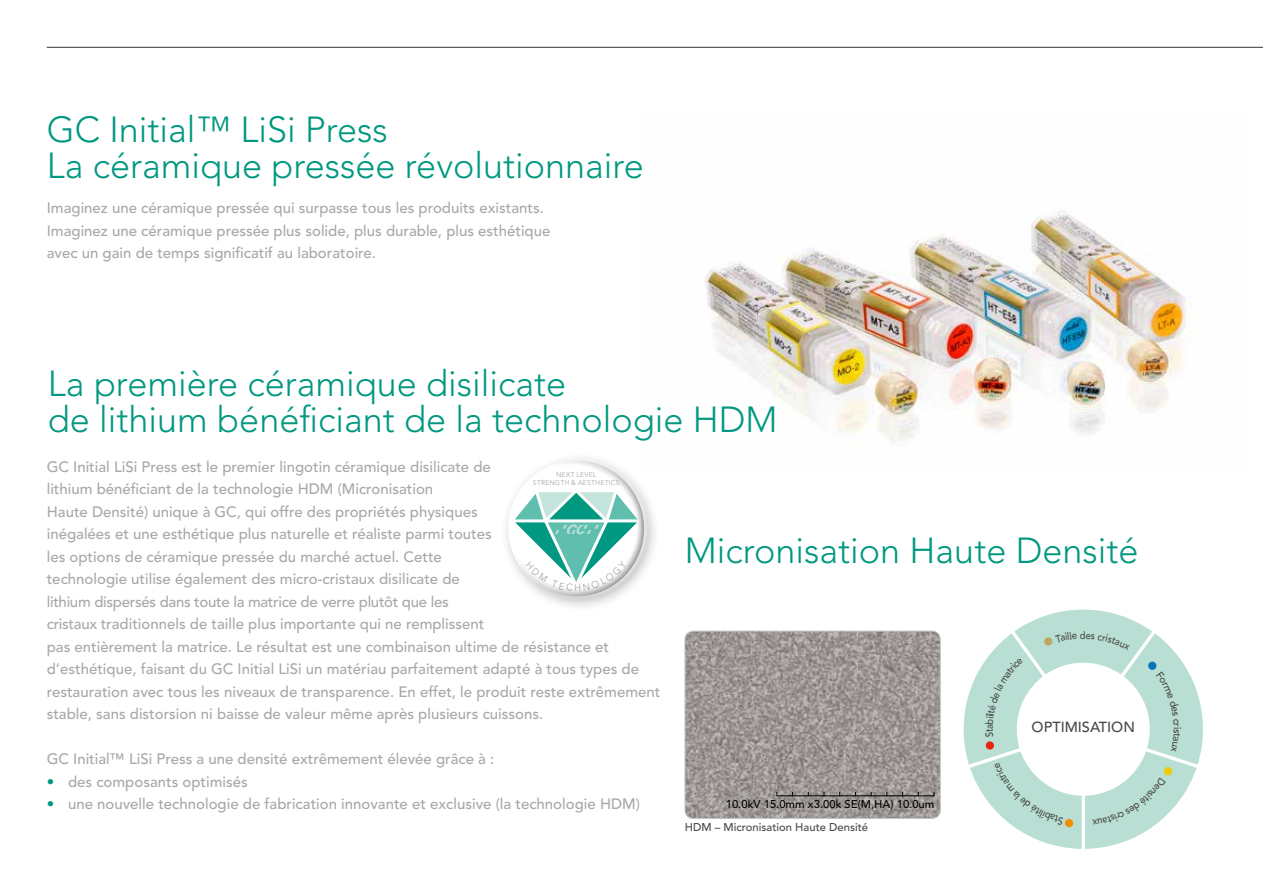
<style>
.page{position:relative;width:1263px;height:893px;background:#fff}
.page>*{position:absolute;margin:0;border:0;box-sizing:border-box;transform-origin:0 0}
.t1{font:300 36px/36px "Avenir LT Std";color:#009880}
.t2{font:500 15px/22.5px "Avenir LT Std";color:#a7a9a9}
.t3{font:500 14.55px "Avenir LT Std";color:#474847}
.t4{font:500 11.25px "Avenir LT Std";color:#000}
.t5{font:500 11.25px "Avenir LT Std";color:#474847}
.t6{font:500 10.5px "Avenir LT Std";color:#474847;scale:.9 1}
.t7{font:6.9px/8.2px "Avenir LT Std";letter-spacing:.025em;color:#a7a9a9;text-align:center}
.s1{color:#009880}
</style>
<div class="page">
<img style="left:705px;top:210px;width:487px;height:231px">
<img style="left:686px;top:631px;width:254px;height:187px">
<div style="left:684px;top:631px;width:257px;height:188px;border:1px solid #c5c7c7;border-radius:9px"></div>
<hr style="left:777px;top:795px;width:157px;height:1px;background:#000">
<hr style="left:47px;top:47px;width:1216px;height:1px;background:#474847">
<svg style="left:506px;top:458px;width:149px;height:149px"></svg>
<svg style="left:964px;top:610px;width:239px;height:239px"></svg>
<h1 class="t1" style="left:47px;top:112px;width:598px">GC Initial™ LiSi Press<br>La céramique pressée révolutionnaire</h1>
<p class="t2" style="left:47px;top:197px;width:505px">Imaginez une céramique pressée qui surpasse tous les produits existants.<br>Imaginez une céramique pressée plus solide, plus durable, plus esthétique avec un gain de temps significatif au laboratoire.</p>
<h1 class="t1" style="left:48px;top:366px;width:731px">La première céramique disilicate<br>de lithium bénéficiant de la technologie HDM</h1>
<p class="t2" style="left:47px;top:456px;width:615px">GC Initial LiSi Press est le premier lingotin céramique disilicate de<br>lithium bénéficiant de la technologie HDM (Micronisation<br>Haute Densité) unique à GC, qui offre des propriétés physiques<br>inégalées et une esthétique plus naturelle et réaliste parmi toutes<br>les options de céramique pressée du marché actuel. Cette<br>technologie utilise également des micro-cristaux disilicate de<br>lithium dispersés dans toute la matrice de verre plutôt que les<br>cristaux traditionnels de taille plus importante qui ne remplissent<br>pas entièrement la matrice. Le résultat est une combinaison ultime de résistance et d’esthétique, faisant du GC Initial LiSi un matériau parfaitement adapté à tous types de restauration avec tous les niveaux de transparence. En effet, le produit reste extrêmement stable, sans distorsion ni baisse de valeur même après plusieurs cuissons.</p>
<p class="t2" style="left:47px;top:748px;width:449px">GC Initial™ LiSi Press a une densité extrêmement élevée grâce à :</p>
<p class="t2" style="left:47px;top:771px;width:203px"><span class="s1">•</span> des composants optimisés</p>
<p class="t2" style="left:47px;top:793px;width:595px"><span class="s1">•</span> une nouvelle technologie de fabrication innovante et exclusive (la technologie HDM)</p>
<p class="t7" style="left:533px;top:471px;width:88px">NEXT LEVEL<br>STRENGTH &amp; AESTHETICS</p>
<h1 class="t1" style="left:685px;top:532px;width:455px">Micronisation Haute Densité</h1>
<p class="t6" style="left:1080px;top:629px;width:8px">d</p>
<p class="t4" style="left:726px;top:797px;width:210px">10.0kV 15.0mm x3.00k SE(M,HA) 10.0um</p>
<p class="t5" style="left:685px;top:821px;width:185px">HDM – Micronisation Haute Densité</p>
<p class="t6" style="left:983px;top:732px;width:5px;rotate:-90deg">t</p>
<p class="t3" style="left:1031px;top:719px;width:105px">OPTIMISATION</p>
</div>
